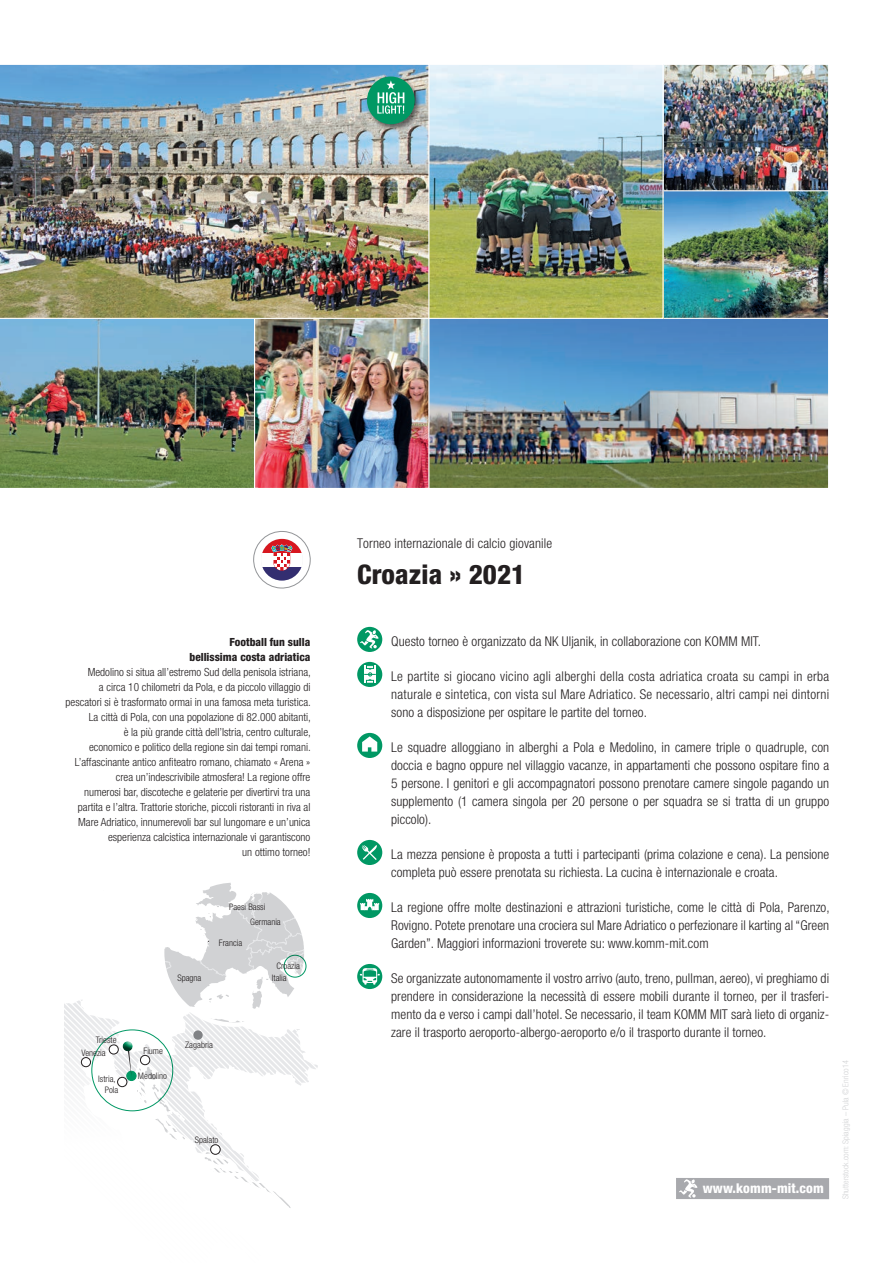
<style>
.page{position:relative;width:893px;height:1263px;background:#fff}
.page>*{position:absolute;margin:0;border:0;box-sizing:border-box;transform-origin:0 0}
.t1{font:800 condensed 27px "Helvetica Neue";letter-spacing:.005em;color:#231f20}
.Blauer_Textkörper{font:300 condensed 13.5px/18px "Helvetica Neue";letter-spacing:.005em;color:#231f20;text-align:justify}
.t2{font:800 condensed 13.5px "Helvetica Neue";letter-spacing:.01em;color:#fff}
.t3{font:300 condensed 11.25px/15px "Helvetica Neue";color:#231f20;text-align:right}
.t4{font:300 condensed 9px/10.5px "Helvetica Neue";color:#231f20;text-align:right}
.t5{font:300 condensed 8.25px "Helvetica Neue";letter-spacing:.005em;color:#d1d2d4}
.s1{font-weight:800}
</style>
<div class="page">
<svg style="left:253px;top:531px;width:58px;height:58px"></svg>
<div style="left:357px;top:627px;width:25px;height:25px;background:#009864;border-radius:50%"></div>
<svg style="left:360px;top:630px;width:19px;height:19px"></svg>
<div style="left:357px;top:662px;width:25px;height:25px;background:#009864;border-radius:50%"></div>
<svg style="left:364px;top:665px;width:12px;height:18px"></svg>
<div style="left:357px;top:733px;width:25px;height:25px;background:#009864;border-radius:50%"></div>
<svg style="left:362px;top:736px;width:15px;height:15px"></svg>
<div style="left:357px;top:840px;width:25px;height:25px;background:#009864;border-radius:50%"></div>
<svg style="left:362px;top:845px;width:15px;height:15px"></svg>
<div style="left:357px;top:893px;width:25px;height:25px;background:#009864;border-radius:50%"></div>
<svg style="left:360px;top:899px;width:19px;height:11px"></svg>
<div style="left:357px;top:964px;width:25px;height:25px;background:#009864;border-radius:50%"></div>
<svg style="left:360px;top:968px;width:20px;height:17px"></svg>
<div style="left:676px;top:1178px;width:153px;height:21px;background:#a8a9ad"></div>
<svg style="left:679px;top:1179px;width:19px;height:19px"></svg>
<svg style="left:64px;top:883px;width:243px;height:325px"></svg>
<div style="left:160px;top:878px;width:149px;height:149px;border:4px solid #fff;border-radius:50%"></div>
<div style="left:284px;top:955px;width:22px;height:22px;border:1px solid #009864;border-radius:50%"></div>
<img style="left:429px;top:319px;width:398px;height:168px">
<img style="left:664px;top:191px;width:163px;height:126px">
<div style="left:655px;top:183px;width:174px;height:136px;border:1px solid #fff"></div>
<img style="left:664px;top:66px;width:163px;height:123px">
<div style="left:646px;top:64px;width:183px;height:127px;border:1px solid #fff"></div>
<img style="left:255px;top:319px;width:172px;height:168px">
<div style="left:247px;top:314px;width:182px;height:175px;border:1px solid #fff"></div>
<img style="left:429px;top:66px;width:233px;height:251px">
<div style="left:415px;top:64px;width:249px;height:255px;border:1px solid #fff"></div>
<img style="left:0;top:319px;width:255px;height:170px">
<img style="left:0;top:64px;width:429px;height:255px">
<div style="left:365px;top:75px;width:57px;height:57px;background:#231f20;opacity:.6"></div>
<div style="left:367px;top:77px;width:48px;height:47px;background:#009864;border-radius:50%"></div>
<svg style="left:377px;top:80px;width:27px;height:34px"></svg>
<p class="Blauer_Textkörper" style="left:357px;top:534px;width:196px">Torneo internazionale di calcio giovanile</p>
<p class="t1" style="left:357px;top:557px;width:170px">Croazia » 2021</p>
<p class="t3" style="left:66px;top:634px;width:247px"><span class="s1">Football fun sulla<br>bellissima costa adriatica<br></span>Medolino si situa all’estremo Sud della penisola istriana,<br>a circa 10 chilometri da Pola, e da piccolo villaggio di pescatori si è trasformato ormai in una famosa meta turistica.<br>La città di Pola, con una popolazione di 82.000 abitanti,<br>è la più grande città dell’Istria, centro culturale,<br>economico e politico della regione sin dai tempi romani.<br>L’affascinante antico anfiteatro romano, chiamato « Arena » crea un’indescrivibile atmosfera! La regione offre<br>numerosi bar, discoteche e gelaterie per divertirvi tra una partita e l’altra. Trattorie storiche, piccoli ristoranti in riva al Mare Adriatico, innumerevoli bar sul lungomare e un’unica esperienza calcistica internazionale vi garantiscono<br>un ottimo torneo!</p>
<p class="Blauer_Textkörper" style="left:391px;top:632px;width:371px">Questo torneo è organizzato da NK Uljanik, in collaborazione con KOMM MIT.</p>
<p class="Blauer_Textkörper" style="left:391px;top:667px;width:440px">Le partite si giocano vicino agli alberghi della costa adriatica croata su campi in erba naturale e sintetica, con vista sul Mare Adriatico. Se necessario, altri campi nei dintorni sono a disposizione per ospitare le partite del torneo.</p>
<p class="Blauer_Textkörper" style="left:391px;top:738px;width:440px">Le squadre alloggiano in alberghi a Pola e Medolino, in camere triple o quadruple, con doccia e bagno oppure nel villaggio vacanze, in appartamenti che possono ospitare fino a 5 persone. I genitori e gli accompagnatori possono prenotare camere singole pagando un supplemento (1 camera singola per 20 persone o per squadra se si tratta di un gruppo piccolo).</p>
<p class="Blauer_Textkörper" style="left:391px;top:845px;width:440px">La mezza pensione è proposta a tutti i partecipanti (prima colazione e cena). La pensione completa può essere prenotata su richiesta. La cucina è internazionale e croata.</p>
<p class="Blauer_Textkörper" style="left:391px;top:898px;width:440px">La regione offre molte destinazioni e attrazioni turistiche, come le città di Pola, Parenzo, Rovigno. Potete prenotare una crociera sul Mare Adriatico o perfezionare il karting al “Green Garden”. Maggiori informazioni troverete su: www.komm-mit.com</p>
<p class="Blauer_Textkörper" style="left:391px;top:969px;width:439px">Se organizzate autonomamente il vostro arrivo (auto, treno, pullman, aereo), vi preghiamo di prendere in considerazione la necessità di essere mobili durante il torneo, per il trasferi&shy;mento da e verso i campi dall’hotel. Se necessario, il team KOMM MIT sarà lieto di organiz&shy;zare il trasporto aeroporto-albergo-aeroporto e/o il trasporto durante il torneo.</p>
<p class="t4" style="left:229px;top:902px;width:38px">Paesi Bassi</p>
<p class="t4" style="left:219px;top:937px;width:25px">Francia</p>
<p class="t4" style="left:250px;top:916px;width:32px">Germania</p>
<p class="t4" style="left:276px;top:960px;width:25px">Croazia</p>
<p class="t4" style="left:272px;top:972px;width:16px">Italia</p>
<p class="t4" style="left:177px;top:972px;width:26px">Spagna</p>
<p class="t4" style="left:96px;top:1035px;width:22px">Trieste</p>
<p class="t4" style="left:185px;top:1039px;width:29px">Zagabria</p>
<p class="t4" style="left:143px;top:1045px;width:21px">Fiume</p>
<p class="t4" style="left:81px;top:1047px;width:26px">Venezia</p>
<p class="t4" style="left:98px;top:1074px;width:22px">Istria,<br>Pola</p>
<p class="t4" style="left:138px;top:1070px;width:30px">Medolino</p>
<p class="t4" style="left:195px;top:1134px;width:25px">Spalato</p>
<p class="t2" style="left:703px;top:1180px;width:123px">www.komm-mit.com</p>
<p class="t5" style="left:841px;top:1199px;width:140px;rotate:-90deg">Shutterstock.com: Spiaggia – Pula © Enrico14</p>
</div>
